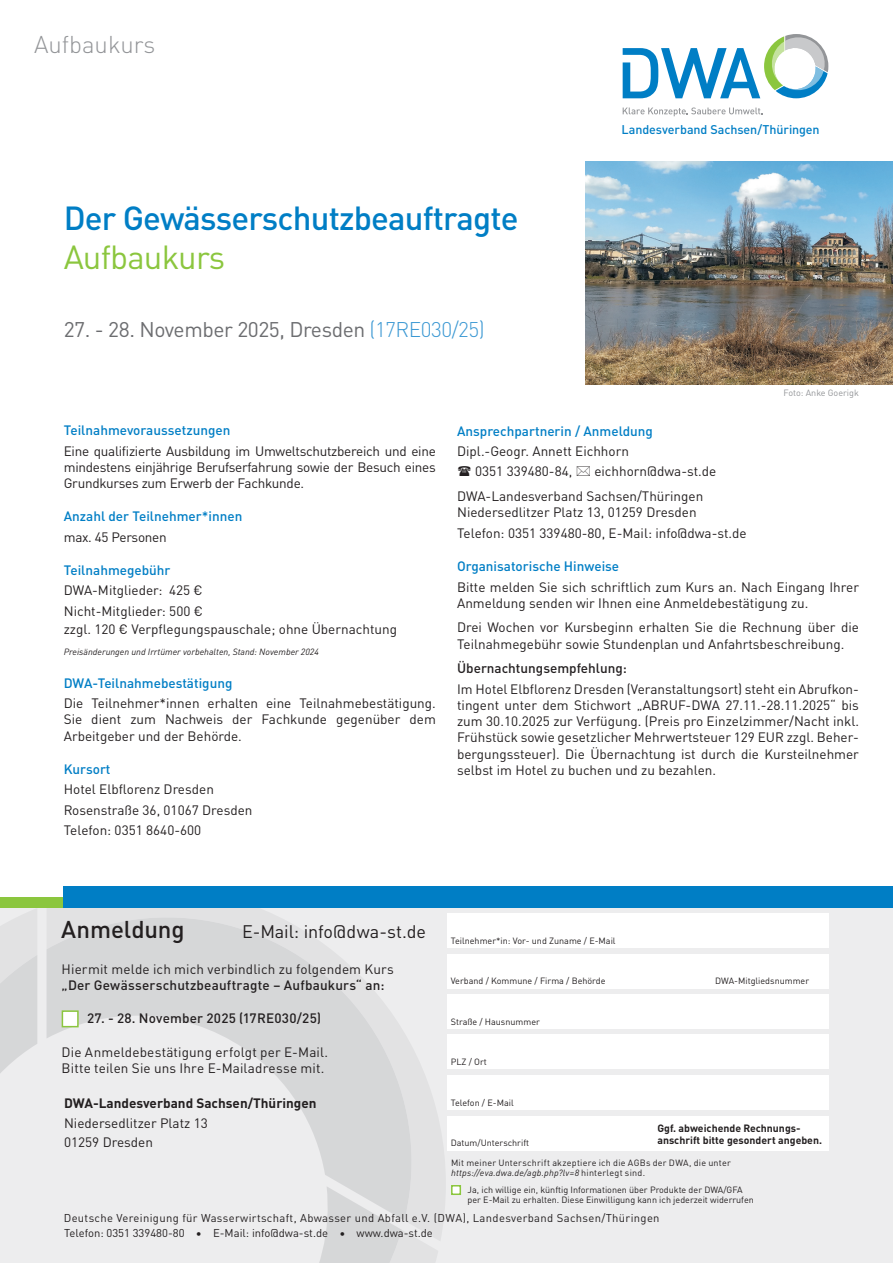
<style>
.page{position:relative;width:893px;height:1263px;background:#fff}
.page>*{position:absolute;margin:0;border:0;box-sizing:border-box;transform-origin:0 0}
.t1{font:500 33px "DINOT";letter-spacing:-.025em;color:#007ec5}
.t2{font:33px "DINOT";letter-spacing:-.025em;color:#8bc63e}
.t3{font:300 24px "DINOT";color:#939598}
.t4{font:500 24px "DINOT";letter-spacing:-.005em;color:#231f20}
.t5{font:21px "DINOT";letter-spacing:-.02em;color:#6c6d70}
.t6{font:18px "DINOT";letter-spacing:-.005em;color:#231f20}
.t7{font:13.5px/16.2px "DINOT";color:#231f20}
.t8{font:500 13.5px "DINOT";color:#007ec5}
.t9{font:500 13.5px "DINOT";letter-spacing:.01em;color:#231f20}
.t10{font:700 13.5px "DINOT";color:#231f20}
.t11{font:13.5px "DINOT";letter-spacing:-.02em;color:#231f20}
.t12{font:500 12.45px "DINOT";letter-spacing:-.01em;color:#007ec5}
.t13{font:11.25px "DINOT";letter-spacing:.03em;color:#231f20}
.t14{font:11.25px "DINOT";color:#231f20}
.t15{font:700 10.5px/12.6px "DINOT";color:#231f20}
.t16{font:9px/16.6px "DINOT";color:#231f20}
.t17{font:9px/19.6px "DINOT";letter-spacing:.025em;color:#231f20}
.t18{font:italic 9px "DINOT";color:#231f20}
.t19{font:9px "DINOT";color:#939598}
.s1{font-weight:300;color:#3b98d3}
.s2{font-style:italic}
</style>
<div class="page">
<div style="left:0;top:904px;width:893px;height:359px;background:#ededee"></div>
<svg style="left:0;top:908px;width:438px;height:355px"></svg>
<div style="left:0;top:897px;width:64px;height:10px;background:#8bc63e"></div>
<div style="left:64px;top:886px;width:829px;height:21px;background:#007ec5"></div>
<div style="left:448px;top:913px;width:381px;height:34px;background:#fff"></div>
<div style="left:448px;top:954px;width:381px;height:34px;background:#fff"></div>
<div style="left:448px;top:995px;width:381px;height:34px;background:#fff"></div>
<div style="left:448px;top:1034px;width:381px;height:34px;background:#fff"></div>
<div style="left:448px;top:1116px;width:381px;height:34px;background:#fff"></div>
<div style="left:448px;top:1076px;width:381px;height:34px;background:#fff"></div>
<div style="left:451px;top:1185px;width:10px;height:10px;background:#fff;border:2px solid #8bc63e"></div>
<div style="left:62px;top:1010px;width:17px;height:17px;background:#fff;border:2px solid #8bc63e"></div>
<svg style="left:623px;top:107px;width:140px;height:9px"></svg>
<svg style="left:623px;top:34px;width:205px;height:64px"></svg>
<img style="left:585px;top:162px;width:308px;height:222px">
<h2 class="t3" style="left:34px;top:26px;width:123px">Aufbaukurs</h2>
<h1 class="t1" style="left:64px;top:192px;width:456px">Der Gewässerschutzbeauftragte</h1>
<h1 class="t2" style="left:64px;top:232px;width:163px">Aufbaukurs</h1>
<h3 class="t5" style="left:64px;top:313px;width:422px">27. - 28. November 2025, Dresden <span class="s1">(17RE030/25)</span></h3>
<p class="t12" style="left:621px;top:119px;width:200px">Landesverband Sachsen/Thüringen</p>
<p class="t19" style="left:783px;top:385px;width:77px">Foto: Anke Goerigk</p>
<p class="t8" style="left:64px;top:420px;width:168px">Teilnahmevoraussetzungen</p>
<p class="t7" style="left:64px;top:442px;width:374px;text-align:justify">Eine qualifizierte Ausbildung im Umweltschutzbereich und eine mindestens einjährige Berufserfahrung sowie der Besuch eines Grundkurses zum Erwerb der Fachkunde.</p>
<p class="t8" style="left:64px;top:506px;width:180px">Anzahl der Teilnehmer*innen</p>
<p class="t11" style="left:64px;top:526px;width:104px">max. 45 Personen</p>
<p class="t8" style="left:64px;top:560px;width:108px">Teilnahmegebühr</p>
<p class="t7" style="left:64px;top:579px;width:141px;line-height:20.4px">DWA-Mitglieder: 425 €<br>Nicht-Mitglieder: 500 €</p>
<p class="t7" style="left:64px;top:620px;width:335px">zzgl. 120 € Verpflegungspauschale; ohne Übernachtung</p>
<p class="t18" style="left:64px;top:645px;width:257px">Preisänderungen und Irrtümer vorbehalten, Stand: November 2024</p>
<p class="t8" style="left:64px;top:672px;width:170px">DWA-Teilnahmebestätigung</p>
<p class="t7" style="left:64px;top:694px;width:374px;text-align:justify">Die Teilnehmer*innen erhalten eine Teilnahmebestätigung.<br>Sie dient zum Nachweis der Fachkunde gegenüber dem Arbeitgeber und der Behörde.</p>
<p class="t8" style="left:64px;top:758px;width:48px">Kursort</p>
<p class="t7" style="left:64px;top:778px;width:190px;line-height:20.4px">Hotel Elbflorenz Dresden<br>Rosenstraße 36, 01067 Dresden<br>Telefon: 0351 8640-600</p>
<p class="t8" style="left:457px;top:420px;width:197px">Ansprechpartnerin / Anmeldung</p>
<p class="t7" style="left:475px;top:440px;width:155px;line-height:20.4px;text-indent:-18px">Dipl.-Geogr. Annett Eichhorn<br>0351 339480-84,</p>
<p class="t7" style="left:457px;top:458px;width:261px;line-height:24.8px;text-indent:137px">eichhorn@dwa-st.de<br>DWA-Landesverband Sachsen/Thüringen</p>
<p class="t7" style="left:457px;top:501px;width:291px;line-height:20.4px">Niedersedlitzer Platz 13, 01259 Dresden<br>Telefon: 0351 339480-80, E-Mail: info@dwa-st.de</p>
<p class="t8" style="left:457px;top:556px;width:164px">Organisatorische Hinweise</p>
<p class="t7" style="left:457px;top:578px;width:403px">Bitte melden Sie sich schriftlich zum Kurs an. Nach Eingang Ihrer<br>Anmeldung senden wir Ihnen eine Anmeldebestätigung zu.</p>
<p class="t7" style="left:457px;top:619px;width:403px">Drei Wochen vor Kursbeginn erhalten Sie die Rechnung über die<br>Teilnahmegebühr sowie Stundenplan und Anfahrtsbeschreibung.</p>
<p class="t9" style="left:457px;top:658px;width:171px">Übernachtungsempfehlung:</p>
<p class="t7" style="left:457px;top:680px;width:403px;text-align:justify">Im Hotel Elbflorenz Dresden (Veranstaltungsort) steht ein Abrufkon&shy;tingent unter dem Stichwort „ABRUF-DWA 27.11.-28.11.2025“ bis zum 30.10.2025 zur Verfügung. (Preis pro Einzelzimmer/Nacht inkl.<br>Frühstück sowie gesetzlicher Mehrwertsteuer 129 EUR zzgl. Beher&shy;bergungssteuer). Die Übernachtung ist durch die Kursteilnehmer selbst im Hotel zu buchen und zu bezahlen.</p>
<h2 class="t4" style="left:61px;top:910px;width:125px">Anmeldung</h2>
<h3 class="t6" style="left:242px;top:917px;width:185px">E-Mail: info@dwa-st.de</h3>
<p class="t7" style="left:62px;top:960px;width:334px">Hiermit melde ich mich verbindlich zu folgendem Kurs</p>
<p class="t9" style="left:62px;top:975px;width:324px">„Der Gewässerschutzbeauftragte – Aufbaukurs“ an:</p>
<p class="t9" style="left:87px;top:1008px;width:236px">27. - 28. November 2025 (17RE030/25)</p>
<p class="t7" style="left:62px;top:1043px;width:268px">Die Anmeldebestätigung erfolgt per E-Mail.<br>Bitte teilen Sie uns Ihre E-Mailadresse mit.</p>
<p class="t10" style="left:64px;top:1093px;width:254px">DWA-Landesverband Sachsen/Thüringen</p>
<p class="t7" style="left:64px;top:1112px;width:145px;line-height:19.5px">Niedersedlitzer Platz 13<br>01259 Dresden</p>
<p class="t16" style="left:451px;top:931px;width:166px">Teilnehmer*in: Vor- und Zuname / E-Mail</p>
<p class="t16" style="left:451px;top:972px;width:156px">Verband / Kommune / Firma / Behörde</p>
<p class="t16" style="left:715px;top:972px;width:95px">DWA-Mitgliedsnummer</p>
<p class="t16" style="left:451px;top:1012px;width:91px">Straße / Hausnummer</p>
<p class="t16" style="left:451px;top:1053px;width:38px">PLZ / Ort</p>
<p class="t16" style="left:451px;top:1094px;width:64px">Telefon / E-Mail</p>
<p class="t17" style="left:451px;top:1133px;width:282px">Datum/Unterschrift<br>Mit meiner Unterschrift akzeptiere ich die AGBs der DWA, die unter</p>
<p class="t16" style="left:468px;top:1164px;width:277px;text-indent:-17px"><span class="s2">https://eva.dwa.de/agb.php?lv=8</span> hinterlegt sind.<br>Ja, ich willige ein, künftig Informationen über Produkte der DWA/GFA</p>
<p class="t16" style="left:468px;top:1191px;width:288px">per E-Mail zu erhalten. Diese Einwilligung kann ich jederzeit widerrufen</p>
<p class="t15" style="left:657px;top:1121px;width:166px">Ggf. abweichende Rechnungs&shy;anschrift bitte gesondert angeben.</p>
<p class="t13" style="left:64px;top:1209px;width:597px">Deutsche Vereinigung für Wasserwirtschaft, Abwasser und Abfall e.V. (DWA), Landesverband Sachsen/Thüringen</p>
<p class="t14" style="left:64px;top:1224px;width:370px">Telefon: 0351 339480-80 • E-Mail: info@dwa-st.de • www.dwa-st.de</p>
</div>
